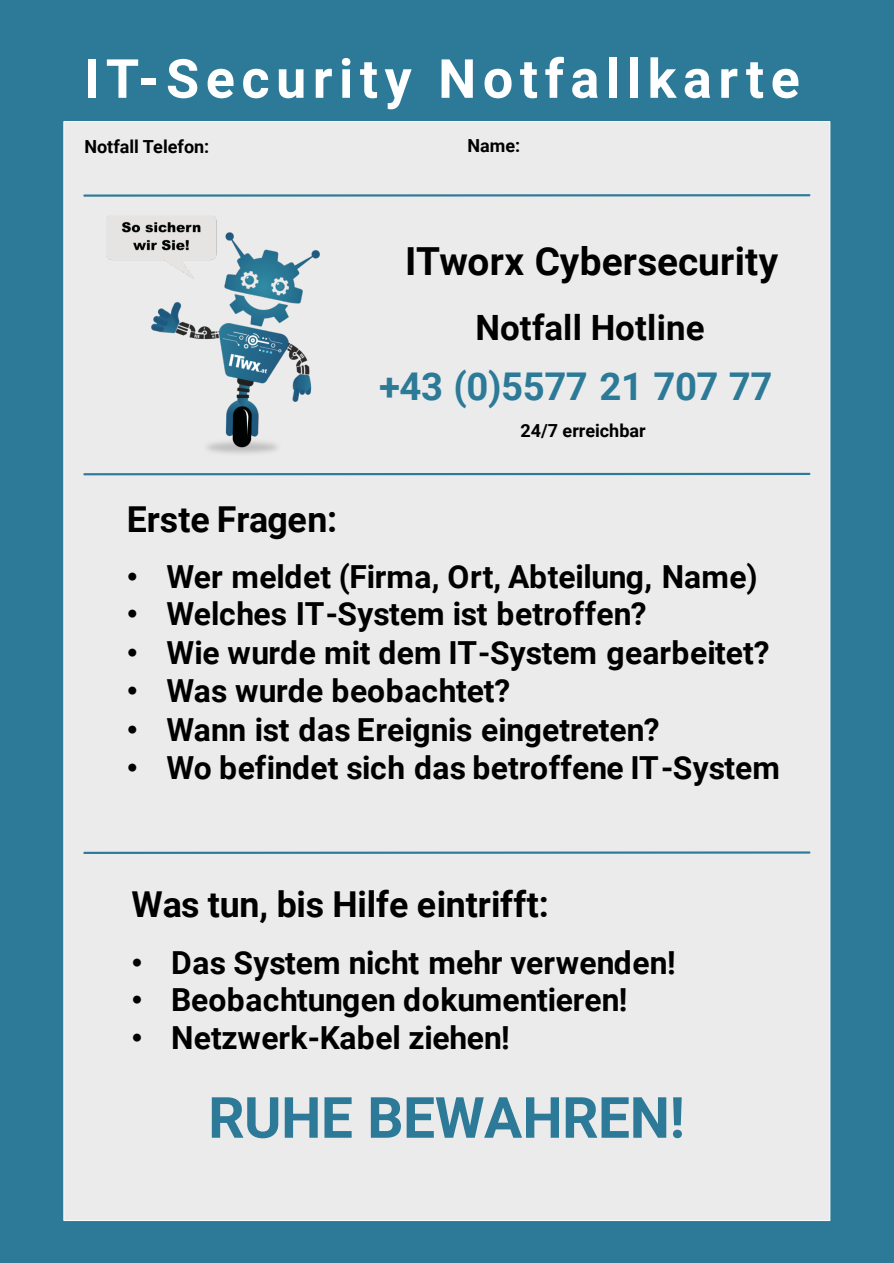
<style>
.page{position:relative;width:894px;height:1263px;background:#fff}
.page>*{position:absolute;margin:0;border:0;box-sizing:border-box;transform-origin:0 0}
.t1{font:700 56.85px "Roboto";letter-spacing:-.01em;color:#2c7a97}
.t2{font:700 54px "Roboto";letter-spacing:.12em;color:#fff}
.t3{font:700 38.7px "Roboto";letter-spacing:.005em;color:#000}
.t4{font:700 38.25px "Roboto";letter-spacing:-.01em;color:#2c7a97}
.t5{font:700 35.7px "Roboto";letter-spacing:-.005em;color:#000}
.t6{font:700 34.8px "Roboto";letter-spacing:.005em;color:#000}
.t7{font:700 31.8px "Roboto";color:#000}
.t8{font:700 18px "Roboto";color:#000}
.s1{font-family:"Arial";font-weight:400}
</style>
<div class="page">
<div style="left:0;top:0;width:893px;height:1263px;background:#2c7a97"></div>
<div style="left:63px;top:121px;width:767px;height:1100px;background:#ebebeb;border:1px solid #fff"></div>
<hr style="left:84px;top:473px;width:725px;height:2px;background:#2c7a97">
<hr style="left:84px;top:851px;width:725px;height:3px;background:#2c7a97">
<hr style="left:84px;top:194px;width:725px;height:3px;background:#2c7a97">
<img style="left:106px;top:215px;width:213px;height:239px">
<h2 class="t2" style="left:84px;top:57px;width:716px">IT-Security Notfallkarte</h2>
<p class="t8" style="left:84px;top:140px;width:126px">Notfall Telefon:</p>
<p class="t8" style="left:467px;top:138px;width:54px">Name:</p>
<p class="t3" style="left:405px;top:246px;width:374px">ITworx Cybersecurity</p>
<p class="t6" style="left:475px;top:314px;width:231px">Notfall Hotline</p>
<p class="t4" style="left:379px;top:371px;width:394px">+43 (0)5577 21 707 77</p>
<p class="t8" style="left:520px;top:423px;width:127px">24/7 erreichbar</p>
<p class="t5" style="left:127px;top:505px;width:212px">Erste Fragen:</p>
<p class="t7" style="left:127px;top:565px;width:632px"><span class="s1">•</span> Wer meldet (Firma, Ort, Abteilung, Name)</p>
<p class="t7" style="left:127px;top:602px;width:521px"><span class="s1">•</span> Welches IT-System ist betroffen?</p>
<p class="t7" style="left:127px;top:640px;width:644px"><span class="s1">•</span> Wie wurde mit dem IT-System gearbeitet?</p>
<p class="t7" style="left:127px;top:678px;width:385px"><span class="s1">•</span> Was wurde beobachtet?</p>
<p class="t7" style="left:127px;top:717px;width:534px"><span class="s1">•</span> Wann ist das Ereignis eingetreten?</p>
<p class="t7" style="left:127px;top:755px;width:654px"><span class="s1">•</span> Wo befindet sich das betroffene IT-System</p>
<p class="t5" style="left:131px;top:890px;width:418px">Was tun, bis Hilfe eintrifft:</p>
<p class="t7" style="left:131px;top:950px;width:545px"><span class="s1">•</span> Das System nicht mehr verwenden!</p>
<p class="t7" style="left:131px;top:987px;width:497px"><span class="s1">•</span> Beobachtungen dokumentieren!</p>
<p class="t7" style="left:131px;top:1025px;width:380px"><span class="s1">•</span> Netzwerk-Kabel ziehen!</p>
<h1 class="t1" style="left:208px;top:1095px;width:478px">RUHE BEWAHREN!</h1>
</div>
